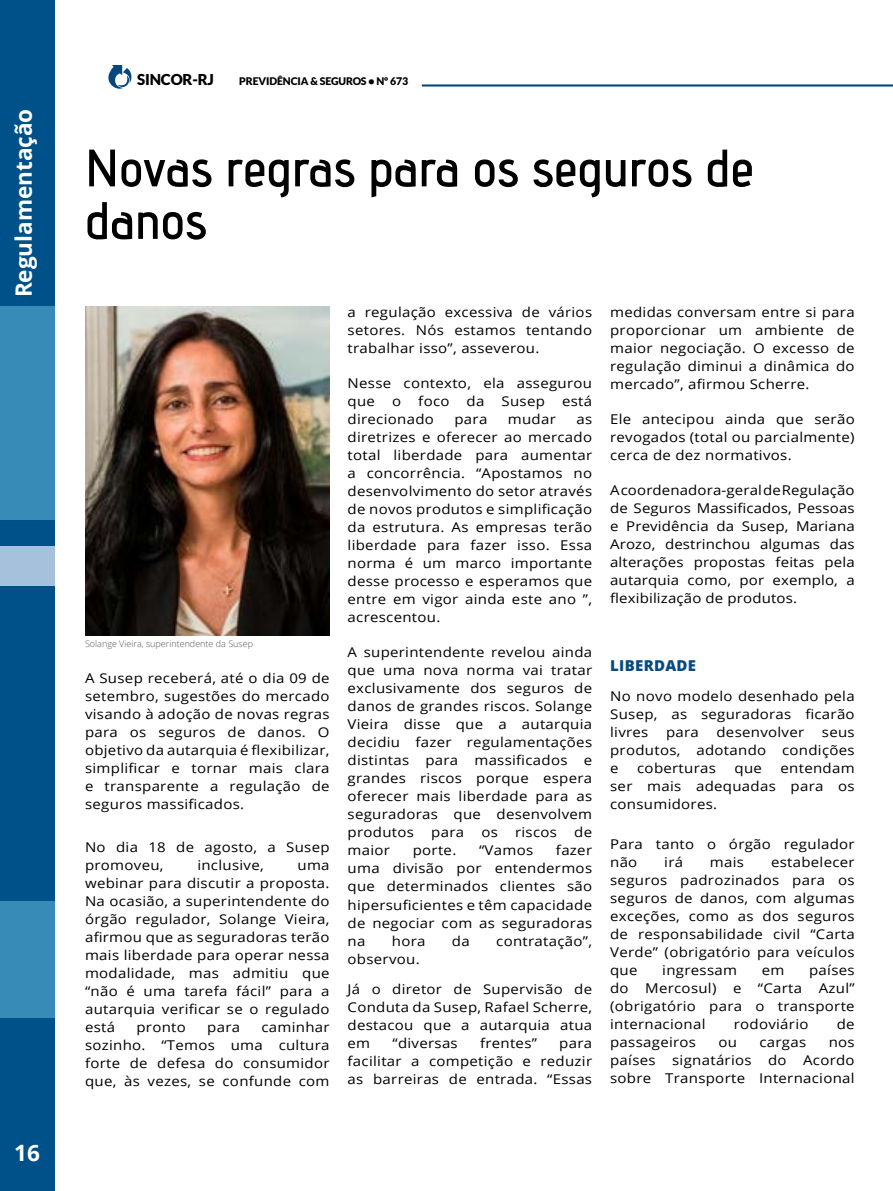
<style>
.page{position:relative;width:893px;height:1191px;background:#fff}
.page>*{position:absolute;margin:0;border:0;box-sizing:border-box;transform-origin:0 0}
.t1{font:52.5px/52.5px "advent Bd 2";color:#000}
.t2{font:700 22.5px "Open Sans";color:#fff}
.t3{font:900 15px "Lato";letter-spacing:-.01em;color:#000}
.t4{font:800 15px "Open Sans";letter-spacing:.02em;color:#064a80}
.t5{font:13.5px/18px "Open Sans";letter-spacing:.02em;color:#000;text-align:justify;scale:1.11 1}
.t6{font:900 10.5px "Lato";letter-spacing:-.01em;color:#000}
.t7{font:300 9px "Open Sans";color:#575756}
</style>
<div class="page">
<hr style="left:422px;top:84px;width:471px;height:3px;background:#074a81">
<svg style="left:108px;top:65px;width:24px;height:24px"></svg>
<div style="left:0;top:0;width:54px;height:306px;background:#005189"></div>
<div style="left:0;top:306px;width:54px;height:214px;background:#378bb7"></div>
<div style="left:0;top:520px;width:54px;height:26px;background:#005189"></div>
<div style="left:0;top:546px;width:54px;height:40px;background:#a6c1dc"></div>
<div style="left:0;top:586px;width:54px;height:315px;background:#005189"></div>
<div style="left:0;top:901px;width:54px;height:117px;background:#378bb7"></div>
<div style="left:0;top:1018px;width:54px;height:173px;background:#005189"></div>
<img style="left:85px;top:306px;width:245px;height:329px">
<h2 class="t2" style="left:8px;top:297px;width:190px;rotate:-90deg">Regulamentação</h2>
<h2 class="t2" style="left:14px;top:1136px;width:27px">16</h2>
<p class="t3" style="left:137px;top:71px;width:78px">SINCOR-RJ</p>
<p class="t6" style="left:239px;top:75px;width:171px">PREVIDÊNCIA &amp; SEGUROS • Nº 673</p>
<h1 class="t1" style="left:85px;top:141px;width:670px">Novas regras para os seguros de danos</h1>
<p class="t7" style="left:85px;top:638px;width:170px">Solange Vieira, superintendente da Susep</p>
<p class="t5" style="left:85px;top:668px;width:222px">A Susep receberá, até o dia 09 de setembro, sugestões do mercado visando à adoção de novas regras para os seguros de danos. O objetivo da autarquia é flexibilizar, simplificar e tornar mais clara e transparente a regulação de seguros massificados.</p>
<p class="t5" style="left:85px;top:838px;width:222px">No dia 18 de agosto, a Susep promoveu,</p>
<p class="t5" style="left:197px;top:856px;width:61px">inclusive,</p>
<p class="t5" style="left:85px;top:856px;width:222px;text-indent:212px">uma webinar para discutir a proposta.<br>Na ocasião, a superintendente do órgão regulador, Solange Vieira, afirmou que as seguradoras terão mais liberdade para operar nessa modalidade, mas admitiu que “não é uma tarefa fácil” para a autarquia verificar se o regulado está</p>
<p class="t5" style="left:85px;top:1018px;width:222px;text-indent:176px">caminhar sozinho. “Temos uma cultura forte de defesa do consumidor que, às vezes, se confunde com</p>
<p class="t5" style="left:136px;top:1018px;width:46px">pronto</p>
<p class="t5" style="left:207px;top:1018px;width:31px">para</p>
<p class="t5" style="left:348px;top:303px;width:222px">a regulação excessiva de vários setores. Nós estamos tentando trabalhar isso”, asseverou.</p>
<p class="t5" style="left:348px;top:374px;width:222px">Nesse contexto, ela assegurou que</p>
<p class="t5" style="left:392px;top:392px;width:10px">o</p>
<p class="t5" style="left:418px;top:392px;width:30px">foco</p>
<p class="t5" style="left:467px;top:392px;width:18px">da</p>
<p class="t5" style="left:502px;top:392px;width:41px">Susep</p>
<p class="t5" style="left:562px;top:392px;width:29px">está</p>
<p class="t5" style="left:348px;top:410px;width:79px">direcionado</p>
<p class="t5" style="left:454px;top:410px;width:31px">para</p>
<p class="t5" style="left:508px;top:410px;width:45px">mudar</p>
<p class="t5" style="left:348px;top:410px;width:222px;text-indent:229px">as diretrizes e oferecer ao mercado total liberdade para aumentar a concorrência. “Apostamos no desenvolvimento do setor através de novos produtos e simplificação da estrutura. As empresas terão liberdade para fazer isso. Essa norma é um marco importante desse processo e esperamos que entre em vigor ainda este ano ”, acrescentou.</p>
<p class="t5" style="left:348px;top:643px;width:222px">A superintendente revelou ainda que uma nova norma vai tratar exclusivamente dos seguros de danos de grandes riscos. Solange Vieira disse que a autarquia decidiu fazer regulamentações distintas para massificados e grandes riscos porque espera oferecer mais liberdade para as seguradoras que desenvolvem produtos</p>
<p class="t5" style="left:431px;top:823px;width:31px">para</p>
<p class="t5" style="left:481px;top:823px;width:16px">os</p>
<p class="t5" style="left:515px;top:823px;width:39px">riscos</p>
<p class="t5" style="left:574px;top:823px;width:18px">de</p>
<p class="t5" style="left:348px;top:841px;width:222px;text-indent:208px">fazer uma divisão por entendermos que determinados clientes são hipersuficientes e têm capacidade de negociar com as seguradoras na</p>
<p class="t5" style="left:348px;top:841px;width:40px">maior</p>
<p class="t5" style="left:413px;top:841px;width:41px">porte.</p>
<p class="t5" style="left:479px;top:841px;width:50px">“Vamos</p>
<p class="t5" style="left:392px;top:931px;width:32px">hora</p>
<p class="t5" style="left:452px;top:931px;width:18px">da</p>
<p class="t5" style="left:496px;top:931px;width:88px">contratação”,</p>
<p class="t5" style="left:348px;top:949px;width:66px">observou.</p>
<p class="t5" style="left:348px;top:980px;width:222px">Já o diretor de Supervisão de Conduta da Susep, Rafael Scherre, destacou que a autarquia atua em</p>
<p class="t5" style="left:392px;top:1034px;width:60px">“diversas</p>
<p class="t5" style="left:480px;top:1034px;width:53px">frentes”</p>
<p class="t5" style="left:348px;top:1034px;width:222px;text-indent:212px">para facilitar a competição e reduzir as barreiras de entrada. “Essas</p>
<p class="t5" style="left:610px;top:303px;width:222px">medidas conversam entre si para proporcionar um ambiente de maior negociação. O excesso de regulação diminui a dinâmica do mercado”, afirmou Scherre.</p>
<p class="t5" style="left:610px;top:410px;width:222px">Ele antecipou ainda que serão revogados (total ou parcialmente) cerca de dez normativos.</p>
<p class="t5" style="left:610px;top:481px;width:222px">A coordenadora-geral de Regulação de Seguros Massificados, Pessoas e Previdência da Susep, Mariana Arozo, destrinchou algumas das alterações propostas feitas pela autarquia como, por exemplo, a flexibilização de produtos.</p>
<p class="t4" style="left:610px;top:654px;width:87px">LIBERDADE</p>
<p class="t5" style="left:610px;top:687px;width:222px">No novo modelo desenhado pela Susep, as seguradoras ficarão livres</p>
<p class="t5" style="left:666px;top:723px;width:31px">para</p>
<p class="t5" style="left:716px;top:723px;width:81px">desenvolver</p>
<p class="t5" style="left:610px;top:723px;width:222px;text-indent:212px">seus produtos, adotando condições e</p>
<p class="t5" style="left:610px;top:759px;width:222px;text-indent:170px">entendam ser mais adequadas para os consumidores.</p>
<p class="t5" style="left:610px;top:834px;width:222px">Para tanto o órgão regulador não</p>
<p class="t5" style="left:637px;top:759px;width:72px">coberturas</p>
<p class="t5" style="left:735px;top:759px;width:26px">que</p>
<p class="t5" style="left:664px;top:852px;width:18px">irá</p>
<p class="t5" style="left:710px;top:852px;width:32px">mais</p>
<p class="t5" style="left:610px;top:852px;width:222px;text-indent:161px">estabelecer seguros padrozinados para os seguros de danos, com algumas exceções, como as dos seguros de responsabilidade civil “Carta Verde” (obrigatório para veículos que</p>
<p class="t5" style="left:610px;top:960px;width:222px;text-indent:199px">países do Mercosul) e “Carta Azul” (obrigatório para o transporte internacional</p>
<p class="t5" style="left:662px;top:960px;width:69px">ingressam</p>
<p class="t5" style="left:762px;top:960px;width:22px">em</p>
<p class="t5" style="left:734px;top:1014px;width:69px">rodoviário</p>
<p class="t5" style="left:837px;top:1014px;width:18px">de</p>
<p class="t5" style="left:610px;top:1032px;width:79px">passageiros</p>
<p class="t5" style="left:718px;top:1032px;width:18px">ou</p>
<p class="t5" style="left:759px;top:1032px;width:44px">cargas</p>
<p class="t5" style="left:610px;top:1032px;width:222px;text-indent:219px">nos países signatários do Acordo sobre Transporte Internacional</p>
</div>
